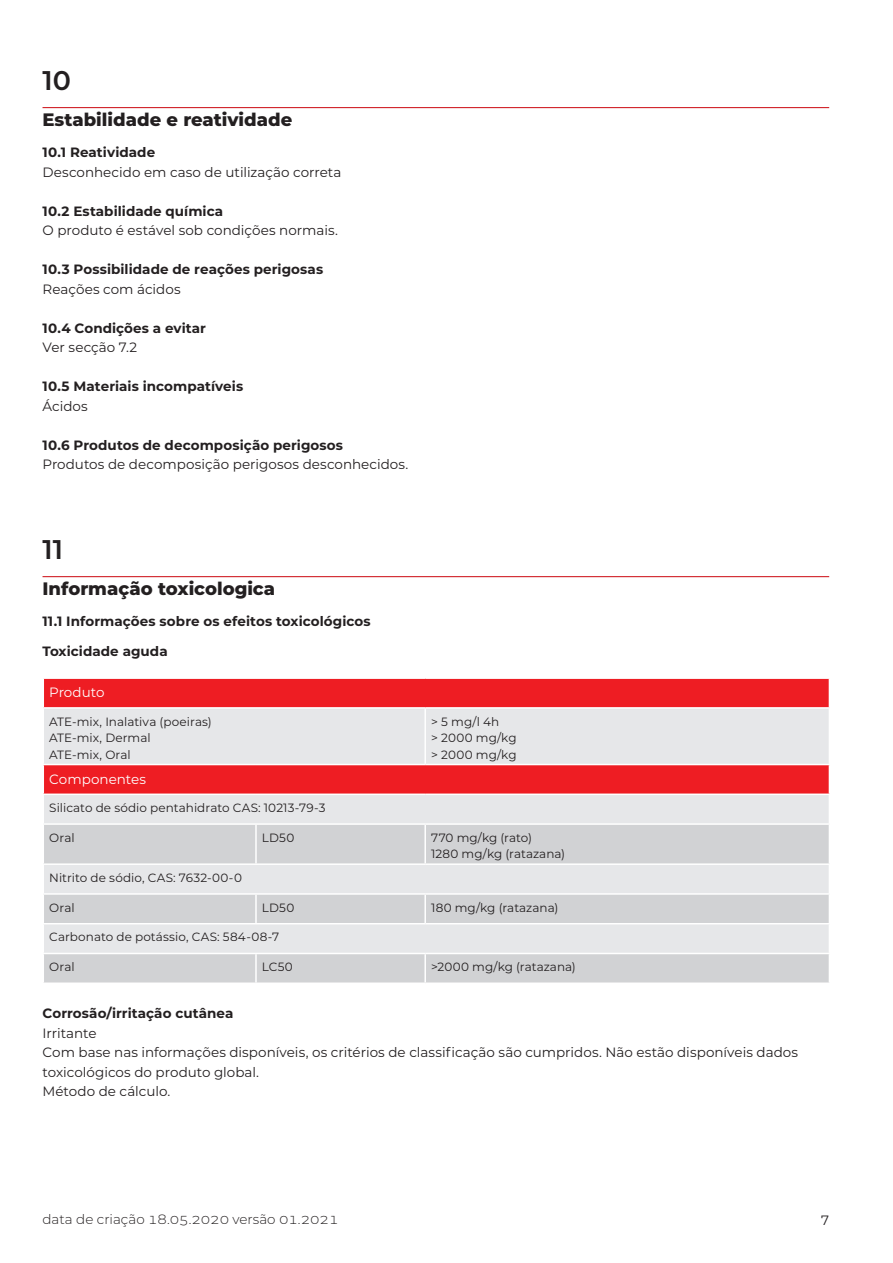
<style>
.page{position:relative;width:893px;height:1263px;background:#fff}
.page>*{position:absolute;margin:0;border:0;box-sizing:border-box;transform-origin:0 0}
.t1{font:600 27px "Montserrat";color:#231f20}
.SUBTÍTULOS{font:800 18px "Montserrat";color:#231f20}
.t2{font:13.5px/19.5px "Montserrat";color:#231f20}
.t3{font:700 13.5px "Montserrat";letter-spacing:.005em;color:#231f20}
.t4{font:300 13.5px "Montserrat";color:#231f20}
.t5{font:13.5px "Montserrat";color:#fff}
.t6{font:12px "Montserrat";letter-spacing:.005em;color:#231f20}
</style>
<div class="page">
<hr style="left:43px;top:107px;width:786px;height:1px;background:#d1232a">
<hr style="left:43px;top:576px;width:786px;height:1px;background:#d1232a">
<div style="left:44px;top:679px;width:785px;height:28px;background:#ee1d23"></div>
<svg style="left:44px;top:709px;width:785px;height:114px;background:#e8b4b7"></svg>
<svg style="left:44px;top:825px;width:785px;height:157px;background:#d9dadc"></svg>
<hr style="left:424px;top:709px;width:2px;height:55px;background:#fff">
<hr style="left:43px;top:764px;width:213px;height:1px;background:#fff">
<hr style="left:256px;top:764px;width:169px;height:1px;background:#fff">
<hr style="left:425px;top:764px;width:405px;height:1px;background:#fff">
<hr style="left:43px;top:793px;width:213px;height:2px;background:#fff">
<hr style="left:256px;top:793px;width:169px;height:2px;background:#fff">
<hr style="left:425px;top:793px;width:405px;height:2px;background:#fff">
<hr style="left:255px;top:825px;width:2px;height:38px;background:#fff">
<hr style="left:424px;top:825px;width:2px;height:38px;background:#fff">
<hr style="left:43px;top:863px;width:213px;height:2px;background:#fff">
<hr style="left:256px;top:863px;width:169px;height:2px;background:#fff">
<hr style="left:425px;top:863px;width:405px;height:2px;background:#fff">
<hr style="left:43px;top:893px;width:213px;height:2px;background:#fff">
<hr style="left:256px;top:893px;width:169px;height:2px;background:#fff">
<hr style="left:255px;top:895px;width:2px;height:28px;background:#fff">
<hr style="left:425px;top:893px;width:405px;height:2px;background:#fff">
<hr style="left:424px;top:895px;width:2px;height:28px;background:#fff">
<hr style="left:43px;top:923px;width:213px;height:1px;background:#fff">
<hr style="left:256px;top:923px;width:169px;height:1px;background:#fff">
<hr style="left:425px;top:923px;width:405px;height:1px;background:#fff">
<hr style="left:43px;top:953px;width:213px;height:1px;background:#fff">
<hr style="left:256px;top:953px;width:169px;height:1px;background:#fff">
<hr style="left:255px;top:954px;width:2px;height:28px;background:#fff">
<hr style="left:425px;top:953px;width:405px;height:1px;background:#fff">
<hr style="left:424px;top:954px;width:2px;height:28px;background:#fff">
<p class="t1" style="left:43px;top:61px;width:30px">10</p>
<p class="SUBTÍTULOS" style="left:43px;top:106px;width:251px">Estabilidade e reatividade</p>
<p class="t3" style="left:43px;top:143px;width:114px">10.1 Reatividade</p>
<p class="t2" style="left:43px;top:162px;width:300px">Desconhecido em caso de utilização correta</p>
<p class="t3" style="left:43px;top:201px;width:182px">10.2 Estabilidade química</p>
<p class="t2" style="left:43px;top:220px;width:297px">O produto é estável sob condições normais.</p>
<p class="t3" style="left:43px;top:260px;width:282px">10.3 Possibilidade de reações perigosas</p>
<p class="t2" style="left:43px;top:279px;width:140px">Reações com ácidos</p>
<p class="t3" style="left:43px;top:318px;width:165px">10.4 Condições a evitar</p>
<p class="t2" style="left:43px;top:337px;width:96px">Ver secção 7.2</p>
<p class="t3" style="left:43px;top:377px;width:202px">10.5 Materiais incompatíveis</p>
<p class="t2" style="left:43px;top:396px;width:47px">Ácidos</p>
<p class="t3" style="left:43px;top:435px;width:302px">10.6 Produtos de decomposição perigosos</p>
<p class="t2" style="left:43px;top:454px;width:367px">Produtos de decomposição perigosos desconhecidos.</p>
<p class="t1" style="left:43px;top:530px;width:22px">11</p>
<p class="SUBTÍTULOS" style="left:43px;top:575px;width:234px">Informação toxicologica</p>
<p class="t3" style="left:43px;top:612px;width:330px">11.1 Informações sobre os efeitos toxicológicos</p>
<p class="t3" style="left:43px;top:642px;width:127px">Toxicidade aguda</p>
<p class="t5" style="left:49px;top:683px;width:57px">Produto</p>
<p class="t6" style="left:49px;top:713px;width:164px">ATE-mix, Inalativa (poeiras)</p>
<p class="t6" style="left:49px;top:729px;width:103px">ATE-mix, Dermal</p>
<p class="t6" style="left:49px;top:746px;width:83px">ATE-mix, Oral</p>
<p class="t6" style="left:431px;top:713px;width:70px">&gt; 5 mg/l 4h</p>
<p class="t6" style="left:431px;top:729px;width:87px">&gt; 2000 mg/kg</p>
<p class="t6" style="left:431px;top:746px;width:87px">&gt; 2000 mg/kg</p>
<p class="t5" style="left:49px;top:769px;width:98px">Componentes</p>
<p class="t6" style="left:49px;top:799px;width:278px">Silicato de sódio pentahidrato CAS: 10213-79-3</p>
<p class="t6" style="left:49px;top:829px;width:27px">Oral</p>
<p class="t6" style="left:262px;top:829px;width:34px">LD50</p>
<p class="t6" style="left:431px;top:829px;width:102px">770 mg/kg (rato)</p>
<p class="t6" style="left:431px;top:846px;width:136px">1280 mg/kg (ratazana)</p>
<p class="t6" style="left:49px;top:869px;width:194px">Nitrito de sódio, CAS: 7632-00-0</p>
<p class="t6" style="left:49px;top:899px;width:27px">Oral</p>
<p class="t6" style="left:262px;top:899px;width:34px">LD50</p>
<p class="t6" style="left:431px;top:899px;width:129px">180 mg/kg (ratazana)</p>
<p class="t6" style="left:49px;top:929px;width:231px">Carbonato de potássio, CAS: 584-08-7</p>
<p class="t6" style="left:49px;top:958px;width:27px">Oral</p>
<p class="t6" style="left:262px;top:958px;width:32px">LC50</p>
<p class="t6" style="left:431px;top:958px;width:146px">&gt;2000 mg/kg (ratazana)</p>
<p class="t3" style="left:43px;top:1004px;width:192px">Corrosão/irritação cutânea</p>
<p class="t2" style="left:43px;top:1023px;width:55px">Irritante</p>
<p class="t2" style="left:43px;top:1042px;width:757px">Com base nas informações disponíveis, os critérios de classificação são cumpridos. Não estão disponíveis dados toxicológicos do produto global.</p>
<p class="t2" style="left:43px;top:1081px;width:129px">Método de cálculo.</p>
<p class="t4" style="left:43px;top:1210px;width:297px">data de criação 18.05.2020 versão 01.2021</p>
<p class="t2" style="left:821px;top:1210px;width:9px">7</p>
</div>
